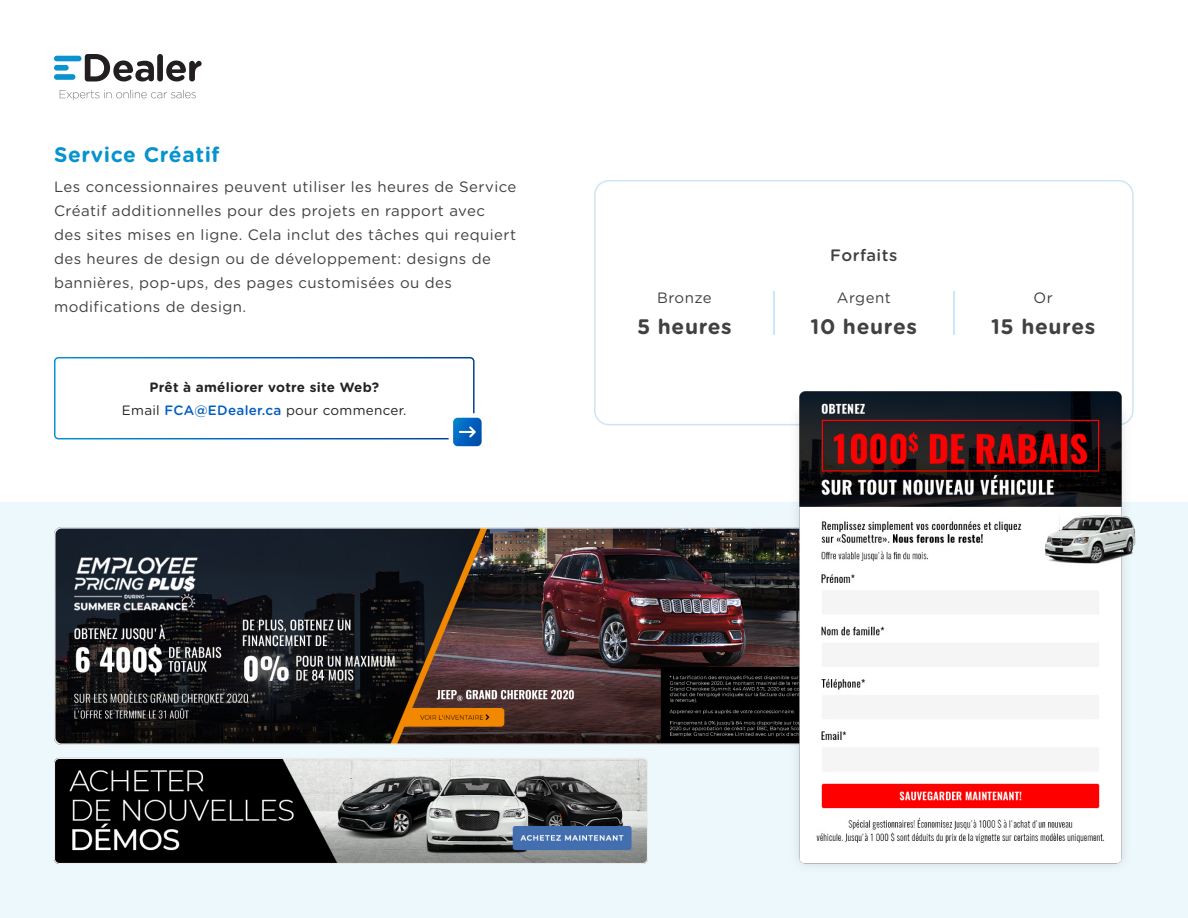
<style>
.page{position:relative;width:1188px;height:918px;background:#fff}
.page>*{position:absolute;margin:0;border:0;box-sizing:border-box;transform-origin:0 0}
.t1{font:700 21px "Gotham Rounded";letter-spacing:.03em;color:#414141}
.t2{font:700 21px "Gotham Rounded";letter-spacing:.03em;color:#0693cf}
.t3{font:500 16.5px "Gotham Rounded";letter-spacing:.03em;color:#414141}
.t4{font:15px/24px "Gotham Rounded";letter-spacing:.03em;color:#414141}
.t5{font:700 13.5px/22.5px "Gotham Rounded";letter-spacing:.02em;color:#232323;text-align:center}
.s1{font-weight:400}
.s2{font-weight:500;color:#005ebf}
</style>
<div class="page">
<svg style="left:60px;top:90px;width:136px;height:10px"></svg>
<svg style="left:85px;top:54px;width:69px;height:28px"></svg>
<div style="left:157px;top:54px;width:6px;height:28px;background:#231f20;border-radius:3px"></div>
<svg style="left:166px;top:60px;width:36px;height:22px"></svg>
<div style="left:54px;top:65px;width:15px;height:6px;background:#0b93ce;border-radius:3px"></div>
<div style="left:54px;top:74px;width:21px;height:6px;background:#0b93ce;border-radius:3px"></div>
<div style="left:54px;top:56px;width:27px;height:5px;background:#0b93ce;border-radius:3px"></div>
<div style="left:0;top:502px;width:1188px;height:416px;background:#ecf8fc"></div>
<div style="left:54px;top:357px;width:421px;height:82px;border:2px solid #fff;border-radius:4px"></div>
<div style="left:449px;top:413px;width:37px;height:38px;border:4px solid #fff;border-radius:7px"></div>
<svg style="left:451px;top:415px;width:33px;height:33px"></svg>
<div style="left:594px;top:180px;width:540px;height:245px;border:2px solid #cde5f4;border-radius:14px"></div>
<hr style="left:773px;top:291px;width:2px;height:43px;background:#cde5f4">
<hr style="left:953px;top:291px;width:1px;height:43px;background:#cde5f4">
<img style="left:55px;top:528px;width:723px;height:216px">
<div style="left:54px;top:527px;width:837px;height:218px;border:2px solid #ebebeb;border-radius:7px"></div>
<img style="left:54px;top:758px;width:594px;height:106px">
<div style="left:54px;top:758px;width:594px;height:106px;border:1px solid #ebebeb;border-radius:5px"></div>
<img style="left:778px;top:376px;width:358px;height:490px">
<h1 class="t2" style="left:54px;top:139px;width:167px">Service Créatif</h1>
<p class="t4" style="left:54px;top:174px;width:464px">Les concessionnaires peuvent utiliser les heures de Service Créatif additionnelles pour des projets en rapport avec<br>des sites mises en ligne. Cela inclut des tâches qui requiert des heures de design ou de développement: designs de bannières, pop-ups, des pages customisées ou des modifications de design.</p>
<p class="t5" style="left:122px;top:376px;width:286px">Prêt à améliorer votre site Web?<br><span class="s1">Email</span> <span class="s2">FCA@EDealer.ca</span> <span class="s1">pour commencer.</span></p>
<p class="t4" style="left:657px;top:285px;width:56px">Bronze</p>
<h1 class="t1" style="left:637px;top:312px;width:96px">5 heures</h1>
<p class="t3" style="left:830px;top:243px;width:69px">Forfaits</p>
<p class="t4" style="left:837px;top:285px;width:55px">Argent</p>
<h1 class="t1" style="left:811px;top:312px;width:108px">10 heures</h1>
<p class="t4" style="left:1034px;top:285px;width:21px">Or</p>
<h1 class="t1" style="left:991px;top:312px;width:106px">15 heures</h1>
</div>
